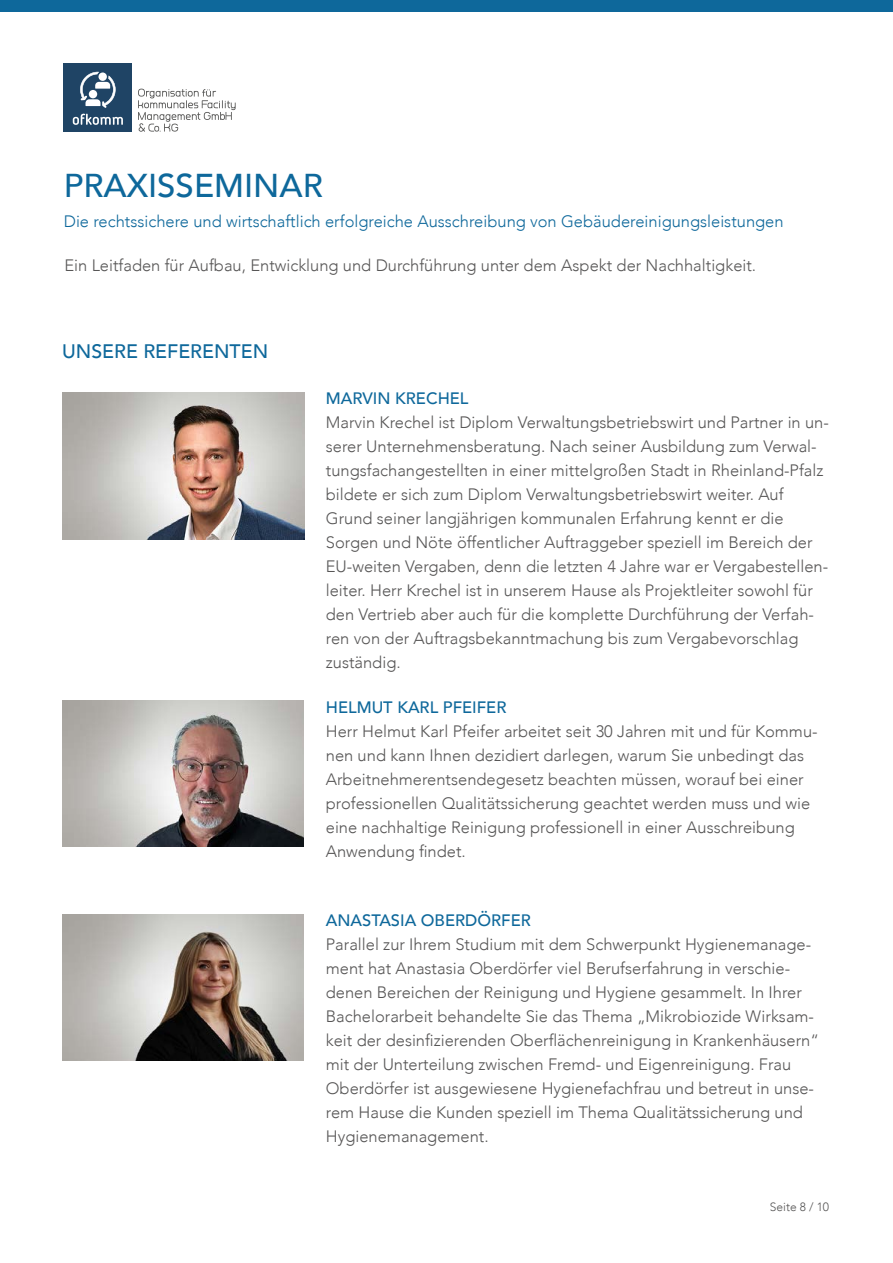
<style>
.page{position:relative;width:893px;height:1263px;background:#fff}
.page>*{position:absolute;margin:0;border:0;box-sizing:border-box;transform-origin:0 0}
.t1{font:500 33px "Avenir";color:#0e689b}
.t2{font:500 19.5px "Avenir";color:#0e689b}
.t3{font:300 16.5px/24px "Avenir";color:#575656}
.t4{font:300 16.5px "Avenir";color:#0e689b}
.t5{font:500 16.5px "Avenir";color:#0e689b}
.t6{font:300 12px "Avenir";color:#575656}
</style>
<div class="page">
<div style="left:0;top:0;width:893px;height:11px;background:#0e689b"></div>
<div style="left:64px;top:64px;width:68px;height:68px;background:#1f4465"></div>
<svg style="left:73px;top:114px;width:50px;height:11px"></svg>
<svg style="left:80px;top:72px;width:36px;height:36px"></svg>
<svg style="left:138px;top:89px;width:98px;height:43px"></svg>
<img style="left:62px;top:701px;width:241px;height:146px">
<img style="left:62px;top:392px;width:243px;height:148px">
<img style="left:62px;top:914px;width:241px;height:146px">
<h1 class="t1" style="left:64px;top:157px;width:261px">PRAXISSEMINAR</h1>
<p class="t4" style="left:64px;top:212px;width:721px">Die rechtssichere und wirtschaftlich erfolgreiche Ausschreibung von Gebäudereinigungsleistungen</p>
<p class="t3" style="left:64px;top:253px;width:693px">Ein Leitfaden für Aufbau, Entwicklung und Durchführung unter dem Aspekt der Nachhaltigkeit.</p>
<p class="t2" style="left:62px;top:334px;width:208px">UNSERE REFERENTEN</p>
<p class="t5" style="left:326px;top:384px;width:144px">MARVIN KRECHEL</p>
<p class="t3" style="left:326px;top:410px;width:505px">Marvin Krechel ist Diplom Verwaltungsbetriebswirt und Partner in un&shy;serer Unternehmensberatung. Nach seiner Ausbildung zum Verwal&shy;tungsfachangestellten in einer mittelgroßen Stadt in Rheinland-Pfalz bildete er sich zum Diplom Verwaltungsbetriebswirt weiter. Auf Grund seiner langjährigen kommunalen Erfahrung kennt er die Sorgen und Nöte öffentlicher Auftraggeber speziell im Bereich der EU-weiten Vergaben, denn die letzten 4 Jahre war er Vergabestellen&shy;leiter. Herr Krechel ist in unserem Hause als Projektleiter sowohl für den Vertrieb aber auch für die komplette Durchführung der Verfah&shy;ren von der Auftragsbekanntmachung bis zum Vergabevorschlag zuständig.</p>
<p class="t5" style="left:326px;top:693px;width:182px">HELMUT KARL PFEIFER</p>
<p class="t3" style="left:326px;top:719px;width:493px">Herr Helmut Karl Pfeifer arbeitet seit 30 Jahren mit und für Kommu&shy;nen und kann Ihnen dezidiert darlegen, warum Sie unbedingt das Arbeitnehmerentsendegesetz beachten müssen, worauf bei einer professionellen Qualitätssicherung geachtet werden muss und wie eine nachhaltige Reinigung professionell in einer Ausschreibung Anwendung findet.</p>
<p class="t5" style="left:326px;top:906px;width:207px">ANASTASIA OBERDÖRFER</p>
<p class="t3" style="left:326px;top:932px;width:495px">Parallel zur Ihrem Studium mit dem Schwerpunkt Hygienemanage&shy;ment hat Anastasia Oberdörfer viel Berufserfahrung in verschie&shy;denen Bereichen der Reinigung und Hygiene gesammelt. In Ihrer Bachelorarbeit behandelte Sie das Thema „Mikrobiozide Wirksam&shy;keit der desinfizierenden Oberflächenreinigung in Krankenhäusern“ mit der Unterteilung zwischen Fremd- und Eigenreinigung. Frau Oberdörfer ist ausgewiesene Hygienefachfrau und betreut in unse&shy;rem Hause die Kunden speziell im Thema Qualitätssicherung und Hygienemanagement.</p>
<p class="t6" style="left:770px;top:1200px;width:61px">Seite 8 / 10</p>
</div>
